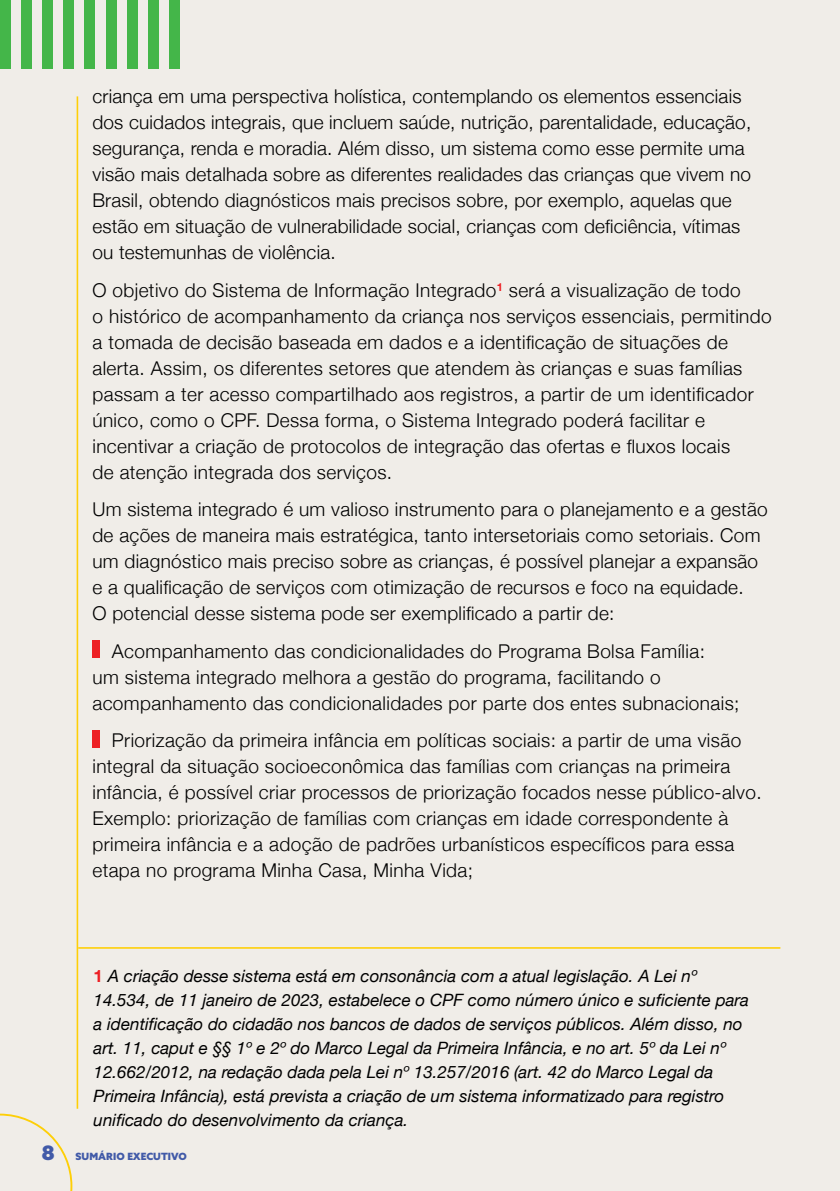
<style>
.page{position:relative;width:840px;height:1191px;background:#fff}
.page>*{position:absolute;margin:0;border:0;box-sizing:border-box;transform-origin:0 0}
.t1{font:300 19px/26px "Helvetica Neue";letter-spacing:.02em;color:#000}
.t2{font:italic 17px/24px "Helvetica Neue";color:#000}
.t3{font:900 10px "Azo Sans";letter-spacing:.01em;color:#415aa8}
.s1{font-weight:700;font-style:normal;color:#ed2024}
.s2{font-size:20px}
</style>
<div class="page">
<div style="left:0;top:0;width:839px;height:1191px;background:#f0ede8"></div>
<svg style="left:0;top:1113px;width:72px;height:78px"></svg>
<hr style="left:77px;top:96px;width:1px;height:1012px;background:#fecf07">
<div style="left:0;top:0;width:11px;height:69px;background:#44b649"></div>
<div style="left:21px;top:0;width:11px;height:69px;background:#44b649"></div>
<div style="left:42px;top:0;width:11px;height:69px;background:#44b649"></div>
<div style="left:63px;top:0;width:11px;height:69px;background:#44b649"></div>
<div style="left:85px;top:0;width:10px;height:69px;background:#44b649"></div>
<div style="left:106px;top:0;width:10px;height:69px;background:#44b649"></div>
<div style="left:127px;top:0;width:10px;height:69px;background:#44b649"></div>
<div style="left:148px;top:0;width:11px;height:69px;background:#44b649"></div>
<div style="left:169px;top:0;width:11px;height:69px;background:#44b649"></div>
<div style="left:92px;top:640px;width:8px;height:17px;background:#ed2024"></div>
<div style="left:92px;top:730px;width:8px;height:17px;background:#ed2024"></div>
<hr style="left:78px;top:947px;width:702px;height:1px;background:#fecf07">
<p class="t1" style="left:92px;top:82px;width:660px">criança em uma perspectiva holística, contemplando os elementos essenciais dos cuidados integrais, que incluem saúde, nutrição, parentalidade, educação, segurança, renda e moradia. Além disso, um sistema como esse permite uma visão mais detalhada sobre as diferentes realidades das crianças que vivem no Brasil, obtendo diagnósticos mais precisos sobre, por exemplo, aquelas que estão em situação de vulnerabilidade social, crianças com deficiência, vítimas ou testemunhas de violência.</p>
<p class="t1" style="left:92px;top:276px;width:680px">O objetivo do Sistema de Informação Integrado<sup>1</sup> será a visualização de todo<br>o histórico de acompanhamento da criança nos serviços essenciais, permitindo a tomada de decisão baseada em dados e a identificação de situações de alerta. Assim, os diferentes setores que atendem às crianças e suas famílias passam a ter acesso compartilhado aos registros, a partir de um identificador único, como o CPF. Dessa forma, o Sistema Integrado poderá facilitar e incentivar a criação de protocolos de integração das ofertas e fluxos locais<br>de atenção integrada dos serviços.</p>
<p class="t1" style="left:92px;top:495px;width:676px">Um sistema integrado é um valioso instrumento para o planejamento e a gestão de ações de maneira mais estratégica, tanto intersetoriais como setoriais. Com um diagnóstico mais preciso sobre as crianças, é possível planejar a expansão e a qualificação de serviços com otimização de recursos e foco na equidade.<br>O potencial desse sistema pode ser exemplificado a partir de:</p>
<p class="t1" style="left:92px;top:636px;width:648px;text-indent:19px">Acompanhamento das condicionalidades do Programa Bolsa Família:<br>um sistema integrado melhora a gestão do programa, facilitando o acompanhamento das condicionalidades por parte dos entes subnacionais;</p>
<p class="t1" style="left:92px;top:726px;width:670px;text-indent:19px">Priorização da primeira infância em políticas sociais: a partir de uma visão integral da situação socioeconômica das famílias com crianças na primeira infância, é possível criar processos de priorização focados nesse público-alvo.<br>Exemplo: priorização de famílias com crianças em idade correspondente à primeira infância e a adoção de padrões urbanísticos específicos para essa etapa no programa Minha Casa, Minha Vida;</p>
<p class="t2" style="left:94px;top:964px;width:656px"><span class="s1">1</span> A criação desse sistema está em consonância com a atual legislação. A Lei nº 14.534, de 11 janeiro de 2023, estabelece o CPF como número único e suficiente para a identificação do cidadão nos bancos de dados de serviços públicos. Além disso, no art. 11, caput e §§ 1º e 2º do Marco Legal da Primeira Infância, e no art. 5º da Lei nº 12.662/2012, na redação dada pela Lei nº 13.257/2016 (art. 42 do Marco Legal da Primeira Infância), está prevista a criação de um sistema informatizado para registro unificado do desenvolvimento da criança.</p>
<p class="t3" style="left:42px;top:1150px;width:147px"><span class="s2">8</span> SUMÁRIO EXECUTIVO</p>
</div>
